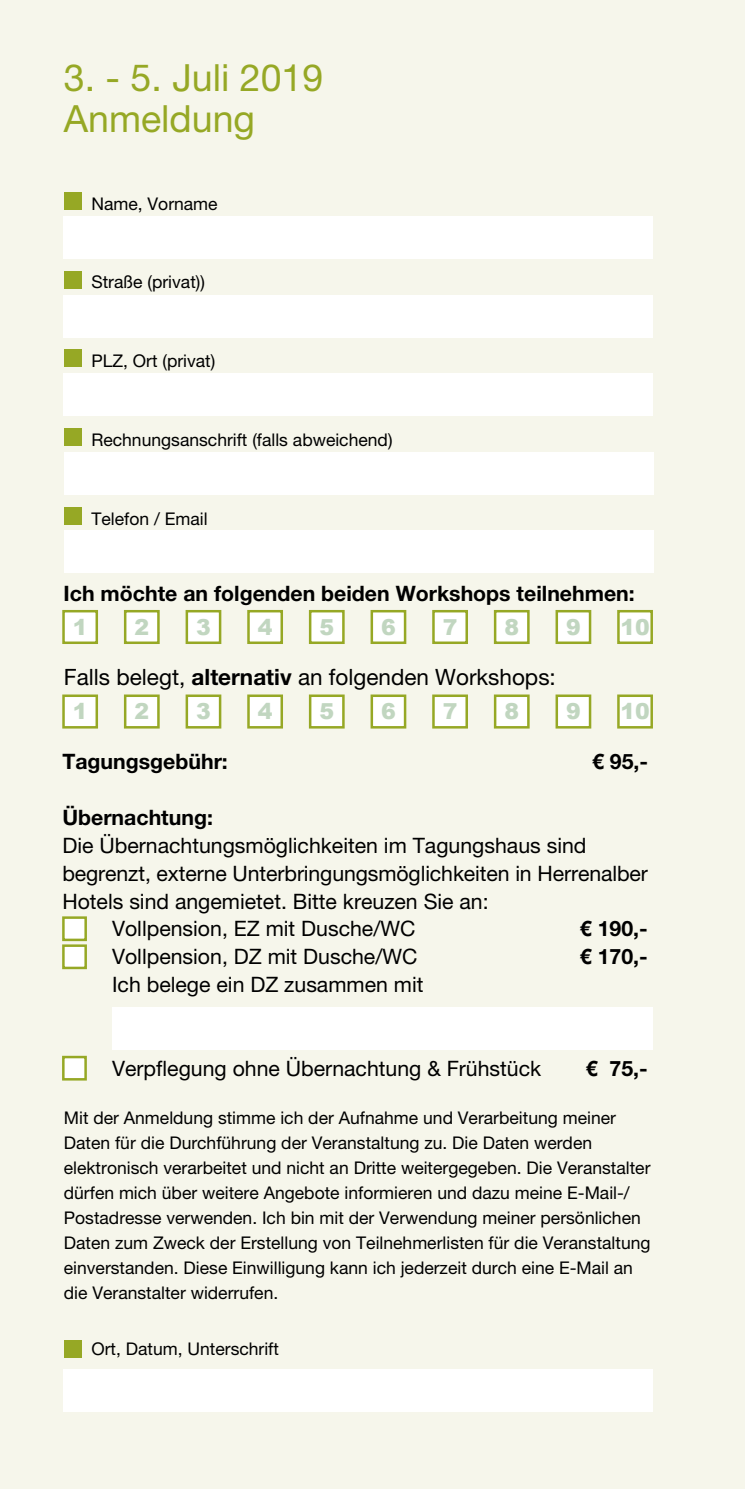
<style>
.page{position:relative;width:745px;height:1489px;background:#fff}
.page>*{position:absolute;margin:0;border:0;box-sizing:border-box;transform-origin:0 0}
.t1{font:37.5px/41.8px "Helvetica Neue LT Pro";color:#96a825}
.t2{font:22.5px "Helvetica Neue LT Pro";color:#000}
.t3{font:900 22px "Arial";color:#c1d6c0}
.t4{font:21.25px/28px "Helvetica Neue LT Pro";color:#000}
.t5{font:700 21.25px "Helvetica Neue LT Pro";color:#000}
.t6{font:17.5px/25px "Helvetica Neue LT Pro";color:#000}
.s1{font-weight:700}
</style>
<div class="page">
<div style="left:0;top:0;width:744px;height:1488px;background:#f6f6eb"></div>
<div style="left:63px;top:217px;width:589px;height:42px;background:#fff"></div>
<div style="left:63px;top:295px;width:589px;height:42px;background:#fff"></div>
<div style="left:63px;top:373px;width:589px;height:43px;background:#fff"></div>
<div style="left:64px;top:452px;width:589px;height:42px;background:#fff"></div>
<div style="left:63px;top:1369px;width:589px;height:42px;background:#fff"></div>
<div style="left:64px;top:1339px;width:18px;height:18px;background:#96a825"></div>
<div style="left:187px;top:695px;width:33px;height:32px;background:#fff"></div>
<div style="left:185px;top:694px;width:36px;height:34px;border:2px solid #96a825"></div>
<div style="left:248px;top:695px;width:33px;height:32px;background:#fff"></div>
<div style="left:247px;top:694px;width:36px;height:34px;border:2px solid #96a825"></div>
<div style="left:310px;top:695px;width:33px;height:32px;background:#fff"></div>
<div style="left:309px;top:694px;width:35px;height:34px;border:2px solid #96a825"></div>
<div style="left:371px;top:695px;width:34px;height:32px;background:#fff"></div>
<div style="left:370px;top:694px;width:36px;height:34px;border:2px solid #96a825"></div>
<div style="left:433px;top:695px;width:33px;height:32px;background:#fff"></div>
<div style="left:432px;top:694px;width:35px;height:34px;border:2px solid #96a825"></div>
<div style="left:495px;top:695px;width:33px;height:32px;background:#fff"></div>
<div style="left:493px;top:694px;width:36px;height:34px;border:2px solid #96a825"></div>
<div style="left:556px;top:695px;width:33px;height:32px;background:#fff"></div>
<div style="left:555px;top:694px;width:36px;height:34px;border:2px solid #96a825"></div>
<div style="left:618px;top:695px;width:33px;height:32px;background:#fff"></div>
<div style="left:616px;top:694px;width:36px;height:34px;border:2px solid #96a825"></div>
<div style="left:63px;top:695px;width:34px;height:32px;background:#fff"></div>
<div style="left:62px;top:694px;width:36px;height:34px;border:2px solid #96a825"></div>
<div style="left:125px;top:695px;width:33px;height:32px;background:#fff"></div>
<div style="left:124px;top:694px;width:36px;height:34px;border:2px solid #96a825"></div>
<div style="left:187px;top:611px;width:33px;height:31px;background:#fff"></div>
<div style="left:185px;top:610px;width:36px;height:34px;border:2px solid #96a825"></div>
<div style="left:248px;top:611px;width:33px;height:31px;background:#fff"></div>
<div style="left:247px;top:610px;width:36px;height:34px;border:2px solid #96a825"></div>
<div style="left:310px;top:611px;width:33px;height:31px;background:#fff"></div>
<div style="left:309px;top:610px;width:35px;height:34px;border:2px solid #96a825"></div>
<div style="left:371px;top:611px;width:34px;height:31px;background:#fff"></div>
<div style="left:370px;top:610px;width:36px;height:34px;border:2px solid #96a825"></div>
<div style="left:433px;top:611px;width:33px;height:31px;background:#fff"></div>
<div style="left:432px;top:610px;width:35px;height:34px;border:2px solid #96a825"></div>
<div style="left:495px;top:611px;width:33px;height:31px;background:#fff"></div>
<div style="left:493px;top:610px;width:36px;height:34px;border:2px solid #96a825"></div>
<div style="left:556px;top:611px;width:33px;height:31px;background:#fff"></div>
<div style="left:555px;top:610px;width:36px;height:34px;border:2px solid #96a825"></div>
<div style="left:618px;top:611px;width:33px;height:31px;background:#fff"></div>
<div style="left:616px;top:610px;width:36px;height:34px;border:2px solid #96a825"></div>
<div style="left:63px;top:611px;width:34px;height:31px;background:#fff"></div>
<div style="left:62px;top:610px;width:36px;height:34px;border:2px solid #96a825"></div>
<div style="left:125px;top:611px;width:33px;height:31px;background:#fff"></div>
<div style="left:124px;top:610px;width:36px;height:34px;border:2px solid #96a825"></div>
<div style="left:64px;top:192px;width:18px;height:18px;background:#96a825"></div>
<div style="left:64px;top:271px;width:18px;height:17px;background:#96a825"></div>
<div style="left:64px;top:349px;width:18px;height:18px;background:#96a825"></div>
<div style="left:64px;top:428px;width:18px;height:18px;background:#96a825"></div>
<div style="left:64px;top:507px;width:18px;height:18px;background:#96a825"></div>
<div style="left:64px;top:530px;width:589px;height:43px;background:#fff"></div>
<div style="left:62px;top:916px;width:25px;height:25px;background:#fff;border:2px solid #96a825"></div>
<div style="left:62px;top:1055px;width:25px;height:25px;background:#fff;border:2px solid #96a825"></div>
<div style="left:112px;top:1006px;width:540px;height:43px;background:#fff"></div>
<div style="left:62px;top:944px;width:25px;height:25px;background:#fff;border:2px solid #96a825"></div>
<h1 class="t1" style="left:64px;top:56px;width:261px">3. - 5. Juli 2019<br>Anmeldung</h1>
<p class="t6" style="left:91px;top:191px;width:128px">Name, Vorname</p>
<p class="t6" style="left:91px;top:269px;width:115px">Straße (privat))</p>
<p class="t6" style="left:91px;top:348px;width:125px">PLZ, Ort (privat)</p>
<p class="t6" style="left:91px;top:427px;width:302px">Rechnungsanschrift (falls abweichend)</p>
<p class="t6" style="left:91px;top:506px;width:118px">Telefon / Email</p>
<p class="t5" style="left:64px;top:580px;width:572px">Ich möchte an folgenden beiden Workshops teilnehmen:</p>
<p class="t3" style="left:73px;top:611px;width:16px">1</p>
<p class="t3" style="left:134px;top:611px;width:16px">2</p>
<p class="t3" style="left:196px;top:611px;width:16px">3</p>
<p class="t3" style="left:257px;top:611px;width:16px">4</p>
<p class="t3" style="left:319px;top:611px;width:16px">5</p>
<p class="t3" style="left:381px;top:611px;width:16px">6</p>
<p class="t3" style="left:442px;top:611px;width:16px">7</p>
<p class="t3" style="left:504px;top:611px;width:16px">8</p>
<p class="t3" style="left:565px;top:611px;width:16px">9</p>
<p class="t3" style="left:620px;top:611px;width:31px">10</p>
<p class="t2" style="left:64px;top:663px;width:493px">Falls belegt, <span class="s1">alternativ</span> an folgenden Workshops:</p>
<p class="t3" style="left:73px;top:695px;width:16px">1</p>
<p class="t3" style="left:134px;top:695px;width:16px">2</p>
<p class="t3" style="left:196px;top:695px;width:16px">3</p>
<p class="t3" style="left:257px;top:695px;width:16px">4</p>
<p class="t3" style="left:319px;top:695px;width:16px">5</p>
<p class="t3" style="left:381px;top:695px;width:16px">6</p>
<p class="t3" style="left:442px;top:695px;width:16px">7</p>
<p class="t3" style="left:504px;top:695px;width:16px">8</p>
<p class="t3" style="left:565px;top:695px;width:16px">9</p>
<p class="t3" style="left:620px;top:695px;width:31px">10</p>
<p class="t5" style="left:62px;top:748px;width:167px">Tagungsgebühr:</p>
<p class="t5" style="left:591px;top:748px;width:57px">€ 95,-</p>
<p class="t5" style="left:62px;top:804px;width:152px">Übernachtung:</p>
<p class="t4" style="left:62px;top:830px;width:586px">Die Übernachtungsmöglichkeiten im Tagungshaus sind begrenzt, externe Unterbringungsmöglichkeiten in Herrenalber<br>Hotels sind angemietet. Bitte kreuzen Sie an:</p>
<p class="t4" style="left:112px;top:914px;width:305px">Vollpension, EZ mit Dusche/WC</p>
<p class="t5" style="left:579px;top:915px;width:69px">€ 190,-</p>
<p class="t4" style="left:112px;top:942px;width:307px">Vollpension, DZ mit Dusche/WC</p>
<p class="t5" style="left:579px;top:943px;width:69px">€ 170,-</p>
<p class="t4" style="left:112px;top:970px;width:312px">Ich belege ein DZ zusammen mit</p>
<p class="t4" style="left:112px;top:1054px;width:430px">Verpflegung ohne Übernachtung &amp; Frühstück</p>
<p class="t5" style="left:585px;top:1055px;width:63px">€ 75,-</p>
<p class="t6" style="left:64px;top:1104px;width:588px">Mit der Anmeldung stimme ich der Aufnahme und Verarbeitung meiner Daten für die Durchführung der Veranstaltung zu. Die Daten werden elektronisch verarbeitet und nicht an Dritte weitergegeben. Die Veranstalter dürfen mich über weitere Angebote informieren und dazu meine E-Mail-/ Postadresse verwenden. Ich bin mit der Verwendung meiner persönlichen Daten zum Zweck der Erstellung von Teilnehmerlisten für die Veranstaltung einverstanden. Diese Einwilligung kann ich jederzeit durch eine E-Mail an die Veranstalter widerrufen.</p>
<p class="t6" style="left:91px;top:1335px;width:189px">Ort, Datum, Unterschrift</p>
</div>
